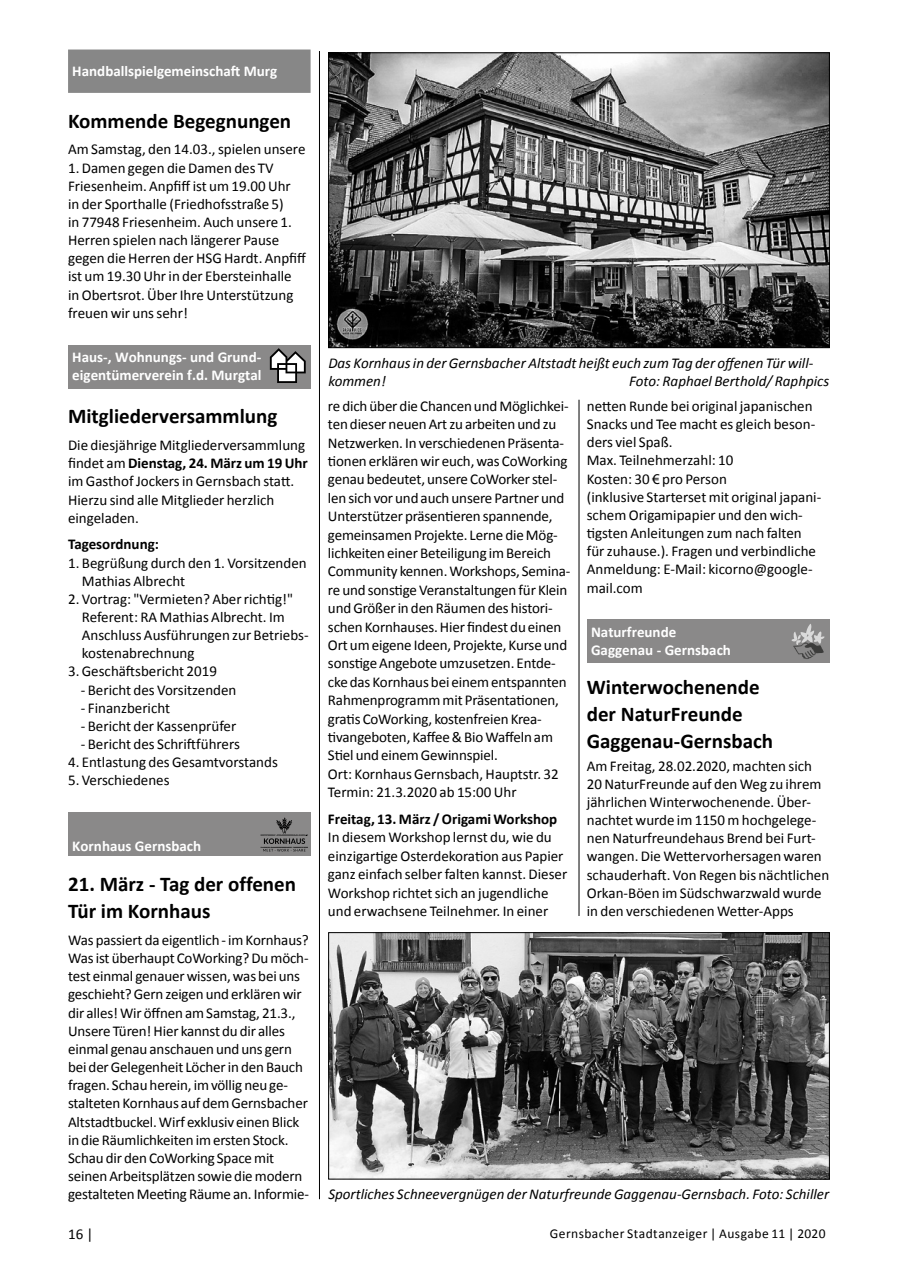
<style>
.page{position:relative;width:902px;height:1280px;background:#fff}
.page>*{position:absolute;margin:0;border:0;box-sizing:border-box;transform-origin:0 0}
.t1{font:700 21px/27.2px "Calibri";color:#000}
.t2{font:15px/18.1px "Calibri";color:#000}
.t3{font:italic 15px/18px "Calibri";color:#000}
.t4{font:700 15px/18px "Calibri";color:#fff}
.t5{font:700 15px "Calibri";color:#000}
.t6{font:13.5px "Calibri";letter-spacing:.03em;color:#000}
.s1{font-weight:700}
.s2{font-family:"Myriad Pro"}
</style>
<div class="page">
<hr style="left:319px;top:51px;width:1px;height:1148px;background:#000">
<hr style="left:578px;top:400px;width:1px;height:516px;background:#000">
<div style="left:68px;top:50px;width:242px;height:43px;background:#878787"></div>
<div style="left:68px;top:345px;width:242px;height:43px;background:#8a8989"></div>
<svg style="left:270px;top:348px;width:36px;height:35px"></svg>
<div style="left:68px;top:813px;width:242px;height:43px;background:#8a8989"></div>
<svg style="left:260px;top:817px;width:48px;height:34px"></svg>
<div style="left:586px;top:620px;width:243px;height:43px;background:#8a8989"></div>
<svg style="left:791px;top:624px;width:33px;height:35px"></svg>
<img style="left:330px;top:55px;width:497px;height:291px">
<div style="left:328px;top:53px;width:501px;height:295px;border:1px solid #000"></div>
<img style="left:330px;top:934px;width:497px;height:243px">
<div style="left:328px;top:932px;width:501px;height:247px;border:1px solid #000"></div>
<p class="t4" style="left:72px;top:62px;width:206px">Handballspielgemeinschaft Murg</p>
<h1 class="t1" style="left:68px;top:107px;width:225px">Kommende Begegnungen</h1>
<p class="t2" style="left:68px;top:140px;width:239px">Am Samstag, den 14.03., spielen unsere</p>
<p class="t2" style="left:68px;top:159px;width:239px">1. Damen gegen die Damen des TV Friesenheim. Anpfiff ist um 19.00 Uhr<br>in der Sporthalle (Friedhofsstraße 5)<br>in 77948 Friesenheim. Auch unsere 1.<br>Herren spielen nach längerer Pause gegen die Herren der HSG Hardt. Anpfiff ist um 19.30 Uhr in der Ebersteinhalle in Obertsrot. Über Ihre Unterstützung freuen wir uns sehr!</p>
<p class="t4" style="left:72px;top:348px;width:191px">Haus-, Wohnungs- und Grund&shy;eigentümerverein f.d. Murgtal</p>
<h1 class="t1" style="left:68px;top:403px;width:211px">Mitgliederversammlung</h1>
<p class="t2" style="left:68px;top:436px;width:241px">Die diesjährige Mitgliederversammlung findet am <span class="s1">Dienstag, 24. März um 19 Uhr </span>im Gasthof Jockers in Gernsbach statt.<br>Hierzu sind alle Mitglieder herzlich eingeladen.</p>
<p class="t5" style="left:68px;top:535px;width:92px">Tagesordnung:</p>
<p class="t2" style="left:82px;top:553px;width:226px;text-indent:-14px">1. Begrüßung durch den 1. Vorsitzenden<br>Mathias Albrecht</p>
<p class="t2" style="left:82px;top:590px;width:228px;text-indent:-14px">2. Vortrag: "Vermieten? Aber richtig!" Referent: RA Mathias Albrecht. Im Anschluss Ausführungen zur Betriebs&shy;kostenabrechnung</p>
<p class="t2" style="left:68px;top:662px;width:150px">3. Geschäftsbericht 2019</p>
<p class="t2" style="left:81px;top:681px;width:157px">- Bericht des Vorsitzenden</p>
<p class="t2" style="left:81px;top:699px;width:91px">- Finanzbericht</p>
<p class="t2" style="left:81px;top:717px;width:157px">- Bericht der Kassenprüfer</p>
<p class="t2" style="left:81px;top:735px;width:161px">- Bericht des Schriftführers</p>
<p class="t2" style="left:68px;top:753px;width:211px">4. Entlastung des Gesamtvorstands</p>
<p class="t2" style="left:68px;top:771px;width:103px">5. Verschiedenes</p>
<p class="t4" style="left:72px;top:837px;width:130px">Kornhaus Gernsbach</p>
<h1 class="t1" style="left:68px;top:871px;width:229px">21. März - Tag der offenen<br>Tür im Kornhaus</h1>
<p class="t2" style="left:68px;top:931px;width:242px">Was passiert da eigentlich - im Kornhaus?<br>Was ist überhaupt CoWorking? Du möch&shy;test einmal genauer wissen, was bei uns geschieht? Gern zeigen und erklären wir dir alles! Wir öffnen am Samstag, 21.3., Unsere Türen! Hier kannst du dir alles einmal genau anschauen und uns gern bei der Gelegenheit Löcher in den Bauch fragen. Schau herein, im völlig neu ge&shy;stalteten Kornhaus auf dem Gernsbacher Altstadtbuckel. Wirf exklusiv einen Blick in die Räumlichkeiten im ersten Stock.<br>Schau dir den CoWorking Space mit seinen Arbeitsplätzen sowie die modern gestalteten Meeting Räume an. Informie-</p>
<p class="t3" style="left:328px;top:353px;width:486px">Das Kornhaus in der Gernsbacher Altstadt heißt euch zum Tag der offenen Tür will&shy;kommen!</p>
<p class="t3" style="left:629px;top:371px;width:201px">Foto: Raphael Berthold/ Raphpics</p>
<p class="t2" style="left:328px;top:397px;width:244px">re dich über die Chancen und Möglichkei&shy;ten dieser neuen Art zu arbeiten und zu Netzwerken. In verschiedenen Präsenta&shy;tionen erklären wir euch, was CoWorking genau bedeutet, unsere CoWorker stel&shy;len sich vor und auch unsere Partner und Unterstützer präsentieren spannende, gemeinsamen Projekte. Lerne die Mög&shy;lichkeiten einer Beteiligung im Bereich Community kennen. Workshops, Semina&shy;re und sonstige Veranstaltungen für Klein und Größer in den Räumen des histori&shy;schen Kornhauses. Hier findest du einen Ort um eigene Ideen, Projekte, Kurse und sonstige Angebote umzusetzen. Entde&shy;cke das Kornhaus bei einem entspannten Rahmenprogramm mit Präsentationen, gratis CoWorking, kostenfreien Krea&shy;tivangeboten, Kaffee &amp; Bio Waffeln am Stiel und einem Gewinnspiel.<br>Ort: Kornhaus Gernsbach, Hauptstr. 32<br>Termin: 21.3.2020 ab 15:00 Uhr</p>
<p class="t5" style="left:328px;top:809px;width:231px">Freitag, 13. März / Origami Workshop</p>
<p class="t2" style="left:328px;top:828px;width:241px">In diesem Workshop lernst du, wie du einzigartige Osterdekoration aus Papier ganz einfach selber falten kannst. Dieser Workshop richtet sich an jugendliche und erwachsene Teilnehmer. In einer</p>
<p class="t2" style="left:586px;top:397px;width:236px">netten Runde bei original japanischen<br>Snacks und Tee macht es gleich beson&shy;ders viel Spaß.<br>Max. Teilnehmerzahl: 10<br>Kosten: 30 <span class="s2">€</span> pro Person<br>(inklusive Starterset mit original japani&shy;schem Origamipapier und den wich&shy;tigsten Anleitungen zum nach falten für zuhause.). Fragen und verbindliche<br>Anmeldung: E-Mail: kicorno@google&shy;mail.com</p>
<p class="t4" style="left:591px;top:623px;width:141px">Naturfreunde<br>Gaggenau - Gernsbach</p>
<h1 class="t1" style="left:586px;top:673px;width:188px">Winterwochenende der NaturFreunde<br>Gaggenau-Gernsbach</h1>
<p class="t2" style="left:586px;top:757px;width:244px">Am Freitag, 28.02.2020, machten sich 20 NaturFreunde auf den Weg zu ihrem jährlichen Winterwochenende. Über&shy;nachtet wurde im 1150 m hochgelege&shy;nen Naturfreundehaus Brend bei Furt&shy;wangen. Die Wettervorhersagen waren schauderhaft. Von Regen bis nächtlichen Orkan-Böen im Südschwarzwald wurde in den verschiedenen Wetter-Apps</p>
<p class="t3" style="left:328px;top:1184px;width:502px">Sportliches Schneevergnügen der Naturfreunde Gaggenau-Gernsbach. Foto: Schiller</p>
<p class="t2" style="left:68px;top:1225px;width:27px">16 |</p>
<p class="t6" style="left:550px;top:1225px;width:277px">Gernsbacher Stadtanzeiger | Ausgabe 11 | 2020</p>
</div>
